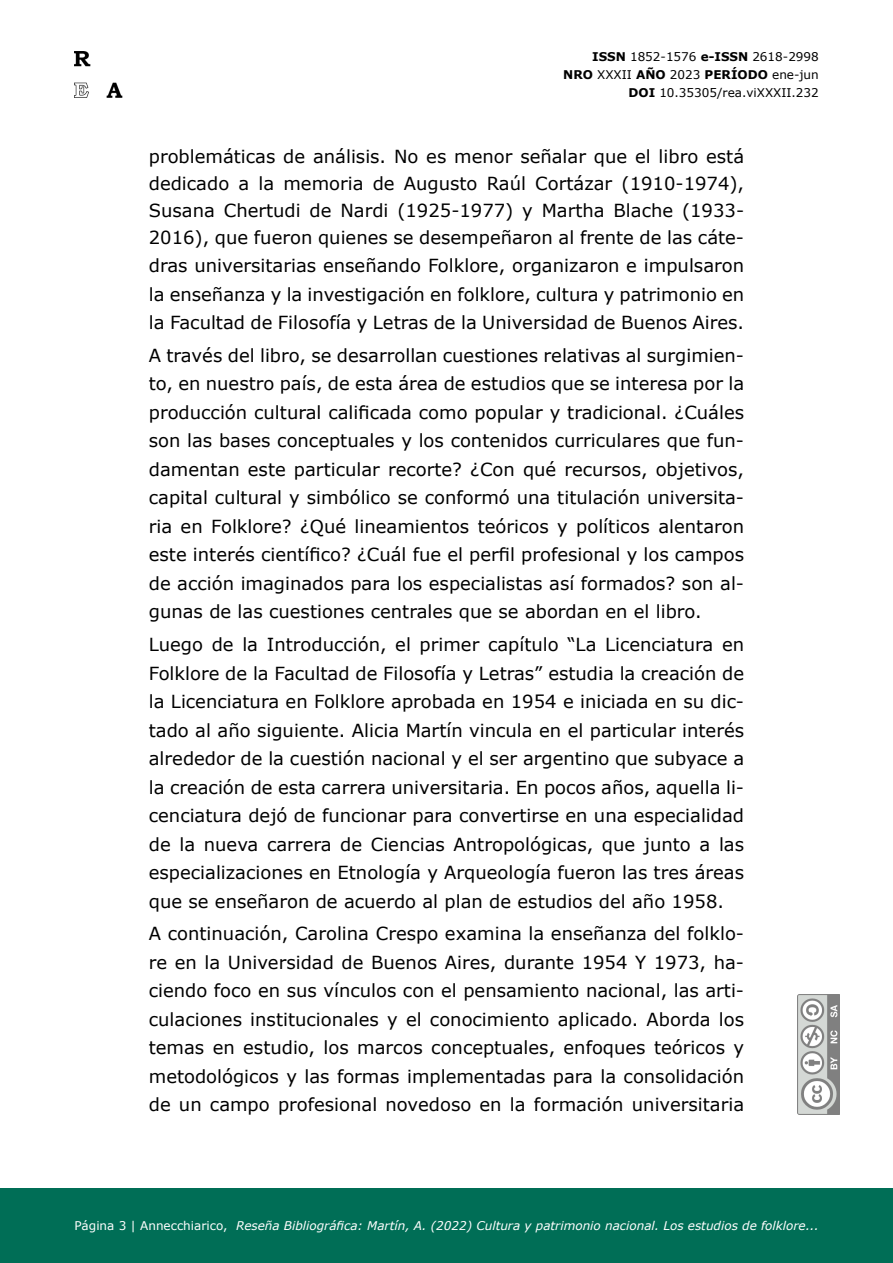
<style>
.page{position:relative;width:893px;height:1263px;background:#fff}
.page>*{position:absolute;margin:0;border:0;box-sizing:border-box;transform-origin:0 0}
.t1{font:18px/28.5px "Verdana";color:#000;text-align:justify}
.t2{font:italic 12px "Verdana";color:#fff}
.t3{font:12px/18px "Verdana";color:#000;text-align:right}
.s1{font-weight:700}
.s2{font-style:normal}
</style>
<div class="page">
<img style="left:798px;top:994px;width:42px;height:120px">
<div style="left:0;top:1188px;width:893px;height:75px;background:#006e56"></div>
<img style="left:74px;top:52px;width:49px;height:45px">
<p class="t3" style="left:563px;top:47px;width:257px"><span class="s1">ISSN</span> 1852-1576 <span class="s1">e-ISSN</span> 2618-2998<br><span class="s1">NRO</span> XXXII <span class="s1">AÑO</span> 2023 <span class="s1">PERÍODO</span> ene-jun<br><span class="s1">DOI</span> 10.35305/rea.viXXXII.232</p>
<p class="t1" style="left:149px;top:142px;width:597px;line-height:27.8px">problemáticas de análisis. No es menor señalar que el libro está dedicado a la memoria de Augusto Raúl Cortázar (1910-1974), Susana Chertudi de Nardi (1925-1977) y Martha Blache (1933- 2016), que fueron quienes se desempeñaron al frente de las cáte&shy;dras universitarias enseñando Folklore, organizaron e impulsaron la enseñanza y la investigación en folklore, cultura y patrimonio en la Facultad de Filosofía y Letras de la Universidad de Buenos Aires.</p>
<p class="t1" style="left:149px;top:341px;width:597px">A través del libro, se desarrollan cuestiones relativas al surgimien&shy;to, en nuestro país, de esta área de estudios que se interesa por la producción cultural calificada como popular y tradicional. ¿Cuáles son las bases conceptuales y los contenidos curriculares que fun&shy;damentan este particular recorte? ¿Con qué recursos, objetivos, capital cultural y simbólico se conformó una titulación universita&shy;ria en Folklore? ¿Qué lineamientos teóricos y políticos alentaron este interés científico? ¿Cuál fue el perfil profesional y los campos de acción imaginados para los especialistas así formados? son al&shy;gunas de las cuestiones centrales que se abordan en el libro.</p>
<p class="t1" style="left:149px;top:630px;width:597px">Luego de la Introducción, el primer capítulo “La Licenciatura en Folklore de la Facultad de Filosofía y Letras” estudia la creación de la Licenciatura en Folklore aprobada en 1954 e iniciada en su dic&shy;tado al año siguiente. Alicia Martín vincula en el particular interés alrededor de la cuestión nacional y el ser argentino que subyace a la creación de esta carrera universitaria. En pocos años, aquella li&shy;cenciatura dejó de funcionar para convertirse en una especialidad de la nueva carrera de Ciencias Antropológicas, que junto a las especializaciones en Etnología y Arqueología fueron las tres áreas que se enseñaron de acuerdo al plan de estudios del año 1958.</p>
<p class="t1" style="left:149px;top:919px;width:597px">A continuación, Carolina Crespo examina la enseñanza del folklo&shy;re en la Universidad de Buenos Aires, durante 1954 Y 1973, ha&shy;ciendo foco en sus vínculos con el pensamiento nacional, las arti&shy;culaciones institucionales y el conocimiento aplicado. Aborda los temas en estudio, los marcos conceptuales, enfoques teóricos y metodológicos y las formas implementadas para la consolidación de un campo profesional novedoso en la formación universitaria</p>
<p class="t2" style="left:74px;top:1217px;width:746px"><span class="s2">Página 3 | Annecchiarico,</span> Reseña Bibliográfica: Martín, A. (2022) Cultura y patrimonio nacional. Los estudios de folklore...</p>
</div>
